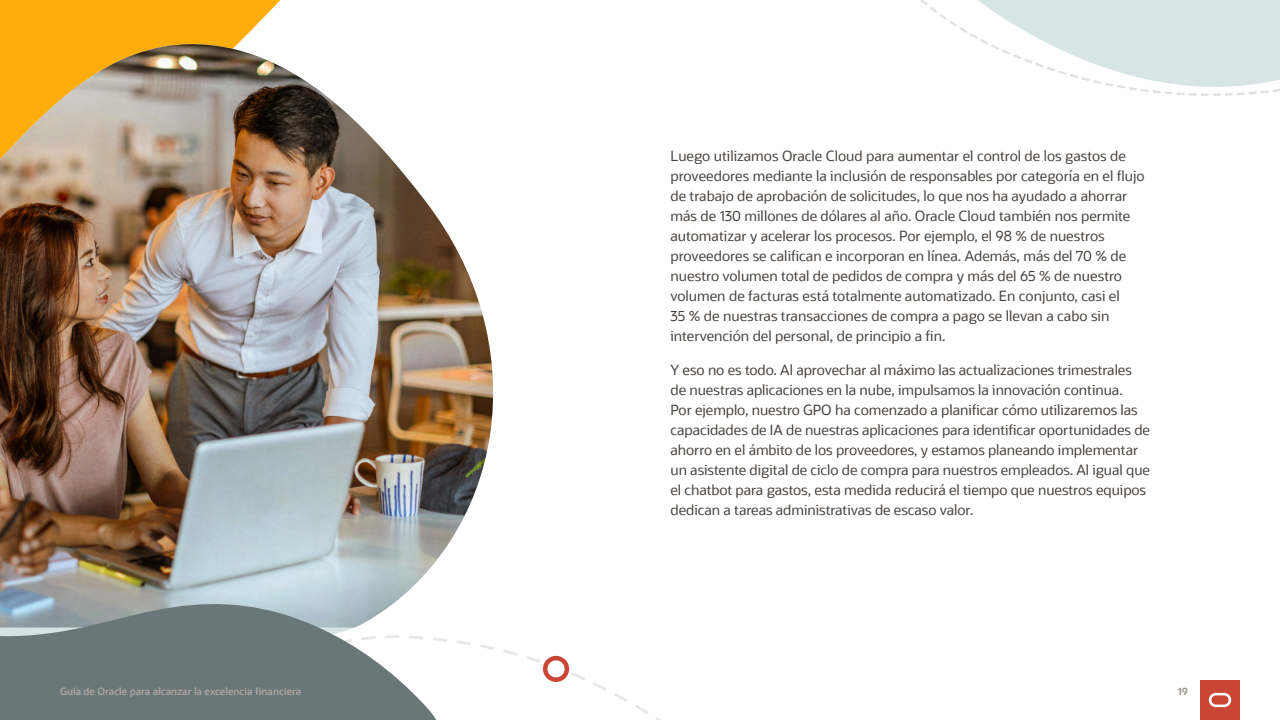
<style>
.page{position:relative;width:1280px;height:720px;background:#fff}
.page>*{position:absolute;margin:0;border:0;box-sizing:border-box;transform-origin:0 0}
.OS_-_Body_-_L{font:14px/20px "Oracle Sans";color:#47423e}
.t1{font:600 10px "Oracle Sans";color:#aea8a2}
.t2{font:700 10px "Oracle Sans";color:#9e9892}
</style>
<div class="page">
<svg style="left:0;top:0;width:281px;height:43px;background:#fcb31b"></svg>
<img style="left:0;top:44px;width:494px;height:512px">
<svg style="left:440px;top:638px;width:221px;height:82px"></svg>
<svg style="left:921px;top:0;width:359px;height:96px"></svg>
<img style="left:0;top:438px;width:440px;height:282px">
<div style="left:1200px;top:680px;width:40px;height:40px;background:#c74634"></div>
<svg style="left:1209px;top:693px;width:22px;height:14px"></svg>
<p class="OS_-_Body_-_L" style="left:671px;top:146px;width:476px">Luego utilizamos Oracle Cloud para aumentar el control de los gastos de proveedores mediante la inclusión de responsables por categoría en el flujo de trabajo de aprobación de solicitudes, lo que nos ha ayudado a ahorrar más de 130 millones de dólares al año. Oracle Cloud también nos permite automatizar y acelerar los procesos. Por ejemplo, el 98 % de nuestros proveedores se califican e incorporan en línea. Además, más del 70 % de nuestro volumen total de pedidos de compra y más del 65 % de nuestro volumen de facturas está totalmente automatizado. En conjunto, casi el<br>35 % de nuestras transacciones de compra a pago se llevan a cabo sin intervención del personal, de principio a fin.</p>
<p class="OS_-_Body_-_L" style="left:671px;top:360px;width:481px">Y eso no es todo. Al aprovechar al máximo las actualizaciones trimestrales de nuestras aplicaciones en la nube, impulsamos la innovación continua.<br>Por ejemplo, nuestro GPO ha comenzado a planificar cómo utilizaremos las capacidades de IA de nuestras aplicaciones para identificar oportunidades de ahorro en el ámbito de los proveedores, y estamos planeando implementar un asistente digital de ciclo de compra para nuestros empleados. Al igual que el chatbot para gastos, esta medida reducirá el tiempo que nuestros equipos dedican a tareas administrativas de escaso valor.</p>
<p class="t1" style="left:60px;top:685px;width:243px">Guía de Oracle para alcanzar la excelencia financiera</p>
<p class="t2" style="left:1178px;top:685px;width:12px">19</p>
</div>
